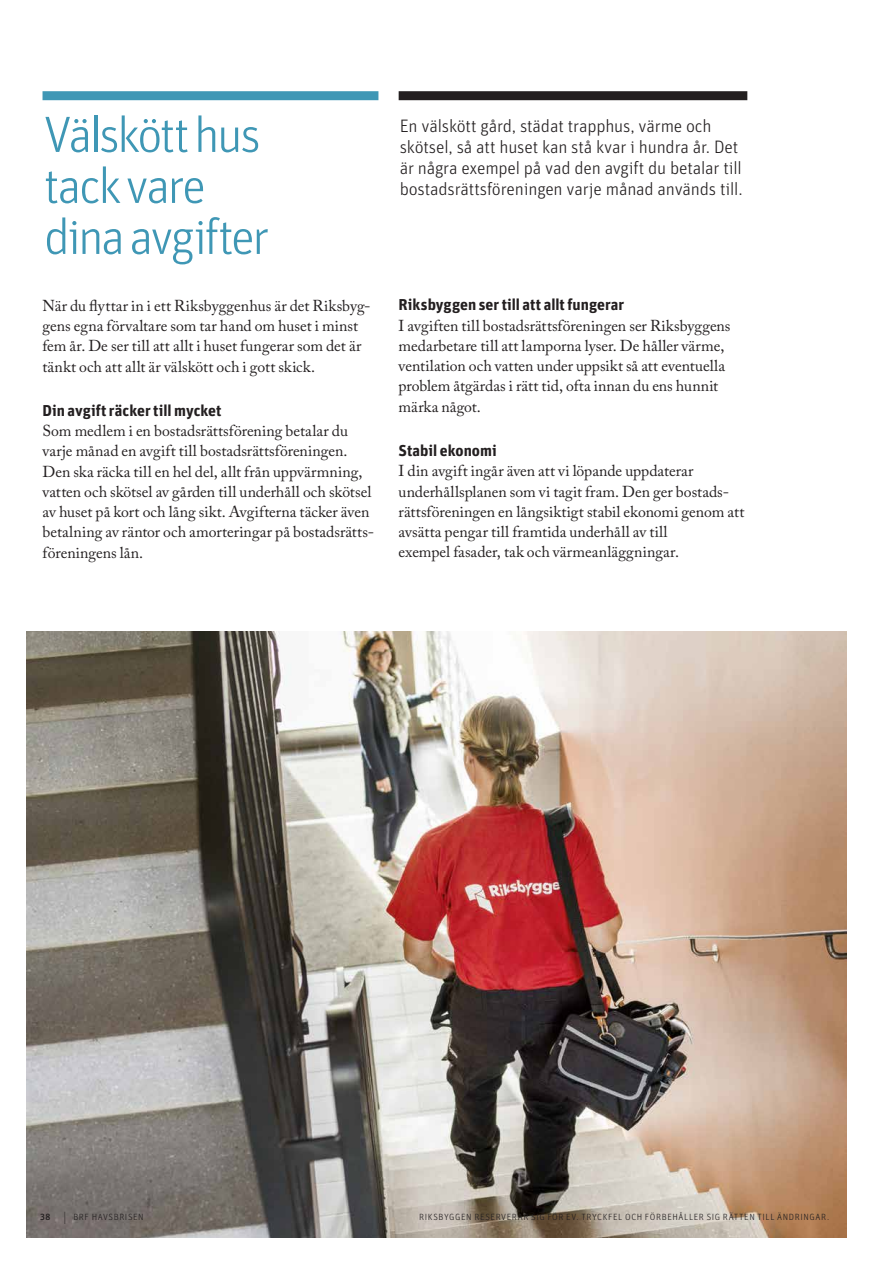
<style>
.page{position:relative;width:893px;height:1263px;background:#fff}
.page>*{position:absolute;margin:0;border:0;box-sizing:border-box;transform-origin:0 0}
.t1{font:300 51px/51px "Unit OTRB";letter-spacing:-.05em;color:#3f97b5}
.t2{font:300 18px/21px "Unit OTRB";letter-spacing:-.01em;color:#231f20}
.t3{font:15.75px/20.2px "Adobe Caslon Pro";color:#231f20}
.t4{font:700 15.75px "Unit OTRB";color:#231f20}
.t5{font:300 13.5px "Unit OTRB";color:#231f20;scale:.7 1}
.t6{font:300 9px "Unit OTRB";letter-spacing:.065em;color:#231f20}
.t7{font:9px "Unit OTRB1 Medi";color:#231f20}
</style>
<div class="page">
<div style="left:43px;top:91px;width:335px;height:9px;background:#3f97b5"></div>
<div style="left:399px;top:91px;width:348px;height:9px;background:#231f20"></div>
<img style="left:27px;top:631px;width:819px;height:606px">
<h1 class="t1" style="left:44px;top:109px;width:227px">Välskött hus tack vare dina avgifter</h1>
<p class="t2" style="left:400px;top:115px;width:345px">En välskött gård, städat trapphus, värme och skötsel, så att huset kan stå kvar i hundra år. Det är några exempel på vad den avgift du betalar till bostadsrättsföreningen varje månad används till.</p>
<p class="t4" style="left:399px;top:295px;width:227px">Riksbyggen ser till att allt fungerar</p>
<p class="t3" style="left:399px;top:315px;width:333px">I avgiften till bostadsrättsföreningen ser Riksbyggens medarbetare till att lamporna lyser. De håller värme, ventilation och vatten under uppsikt så att eventuella problem åtgärdas i rätt tid, ofta innan du ens hunnit märka något.</p>
<p class="t4" style="left:399px;top:440px;width:100px">Stabil ekonomi</p>
<p class="t3" style="left:399px;top:461px;width:347px">I din avgift ingår även att vi löpande uppdaterar underhållsplanen som vi tagit fram. Den ger bostads&shy;rättsföreningen en långsiktigt stabil ekonomi genom att avsätta pengar till framtida underhåll av till<br>exempel fasader, tak och värmeanläggningar.</p>
<p class="t3" style="left:43px;top:295px;width:330px">När du flyttar in i ett Riksbyggenhus är det Riksbyg&shy;gens egna förvaltare som tar hand om huset i minst fem år. De ser till att allt i huset fungerar som det är tänkt och att allt är välskött och i gott skick.</p>
<p class="t4" style="left:43px;top:400px;width:181px">Din avgift räcker till mycket</p>
<p class="t3" style="left:43px;top:421px;width:333px">Som medlem i en bostadsrättsförening betalar du varje månad en avgift till bostadsrättsföreningen.<br>Den ska räcka till en hel del, allt från uppvärmning, vatten och skötsel av gården till underhåll och skötsel av huset på kort och lång sikt. Avgifterna täcker även betalning av räntor och amorteringar på bostadsrätts&shy;föreningens lån.</p>
<p class="t5" style="left:64px;top:1209px;width:5px">|</p>
<p class="t7" style="left:40px;top:1211px;width:12px">38</p>
<p class="t6" style="left:73px;top:1212px;width:72px">BRF HAVSBRISEN</p>
<p class="t6" style="left:419px;top:1212px;width:411px">RIKSBYGGEN RESERVERAR SIG FÖR EV. TRYCKFEL OCH FÖRBEHÅLLER SIG RÄTTEN TILL ÄNDRINGAR.</p>
</div>
